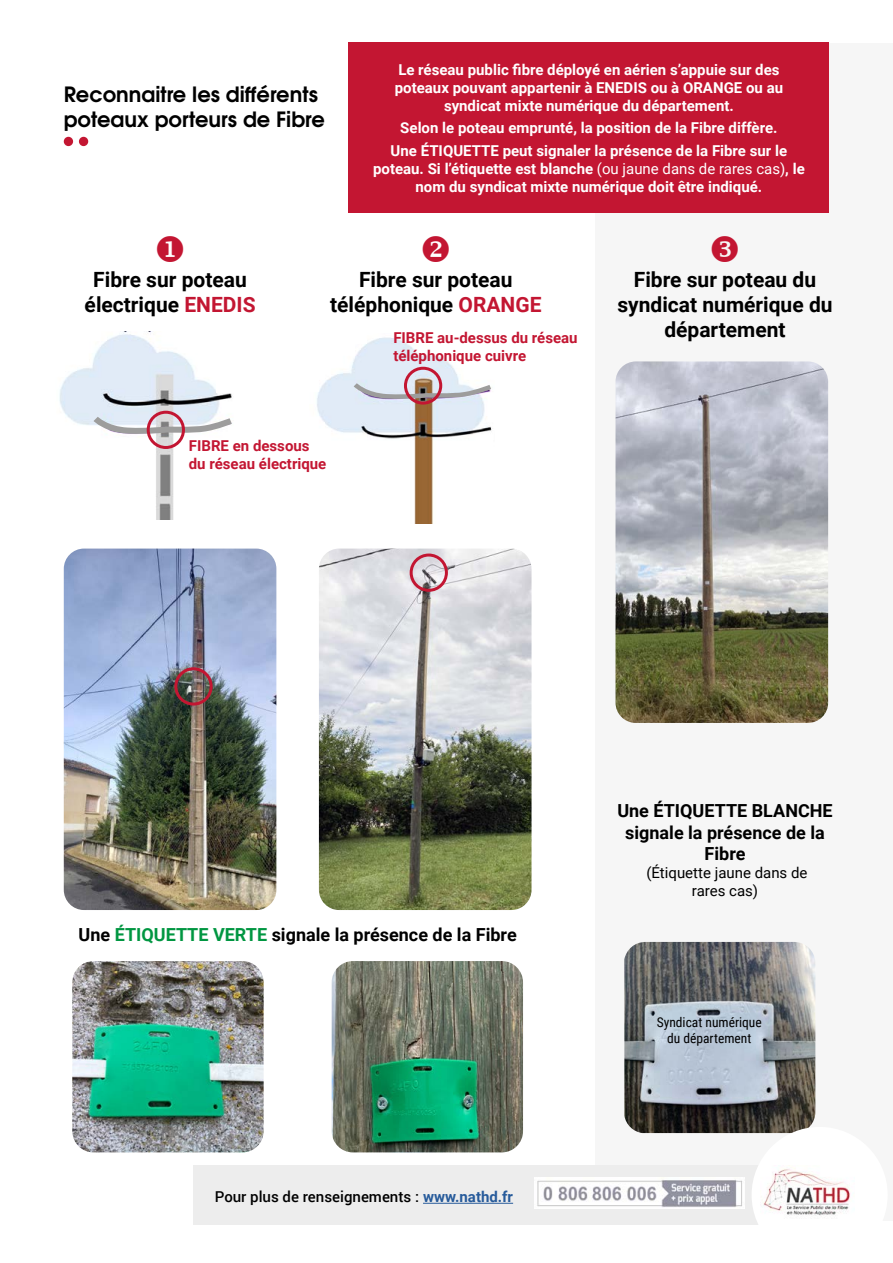
<style>
.page{position:relative;width:893px;height:1263px;background:#fff}
.page>*{position:absolute;margin:0;border:0;box-sizing:border-box;transform-origin:0 0}
.t1{font:700 21px/25.2px "Roboto";color:#000;text-align:center}
.t2{font:700 21px/25.2px "Te X Gyre Adventor";color:#000}
.t3{font:700 18px/21.6px "Roboto";color:#000;text-align:center}
.t4{font:700 15px/18px "Roboto";color:#fff;text-align:center}
.t5{font:700 15px/18px "Roboto";color:#c31632}
.t6{font:500 15px "Roboto";color:#000}
.t7{font:15px/18px "Roboto";color:#000;text-align:center}
.t8{font:13.5px/16.2px "Roboto Condensed";color:#000;text-align:center}
.s1{font-weight:400}
.s2{color:#c31632}
.s3{color:#009641}
.s4{font-weight:700;color:#275b9b}
</style>
<div class="page">
<div style="left:595px;top:43px;width:298px;height:1177px;background:#f6f6f6"></div>
<img style="left:624px;top:942px;width:191px;height:191px">
<img style="left:319px;top:549px;width:212px;height:361px">
<img style="left:64px;top:549px;width:212px;height:361px">
<img style="left:615px;top:361px;width:213px;height:362px">
<img style="left:72px;top:961px;width:192px;height:191px">
<img style="left:332px;top:961px;width:191px;height:191px">
<div style="left:79px;top:137px;width:9px;height:9px;background:#c31632;border-radius:50%"></div>
<div style="left:64px;top:137px;width:9px;height:9px;background:#c31632;border-radius:50%"></div>
<div style="left:174px;top:667px;width:39px;height:38px;border:3px solid #c31632;border-radius:50%"></div>
<div style="left:410px;top:553px;width:38px;height:39px;border:3px solid #c31632;border-radius:50%"></div>
<div style="left:349px;top:43px;width:480px;height:170px;background:#c31632"></div>
<img style="left:317px;top:337px;width:175px;height:186px">
<svg style="left:351px;top:380px;width:141px;height:22px;background:#cbc9cf"></svg>
<div style="left:404px;top:367px;width:38px;height:38px;border:3px solid #c31632;border-radius:50%"></div>
<img style="left:59px;top:332px;width:173px;height:187px">
<div style="left:217px;top:371px;width:24px;height:21px;background:#fff"></div>
<svg style="left:90px;top:413px;width:142px;height:25px"></svg>
<div style="left:147px;top:411px;width:38px;height:38px;border:3px solid #c31632;border-radius:50%"></div>
<div style="left:193px;top:1165px;width:631px;height:60px;background:#ededed"></div>
<hr style="left:423px;top:1203px;width:90px;height:1px;background:#275b9b">
<div style="left:752px;top:1127px;width:136px;height:136px;background:#fff;border-radius:50%"></div>
<img style="left:535px;top:1178px;width:209px;height:30px">
<img style="left:760px;top:1165px;width:91px;height:51px">
<h1 class="t2" style="left:64px;top:80px;width:263px">Reconnaitre les différents poteaux porteurs de Fibre</h1>
<p class="t4" style="left:395px;top:60px;width:390px">Le réseau public fibre déployé en aérien s’appuie sur des poteaux pouvant appartenir à ENEDIS ou à ORANGE ou au syndicat mixte numérique du département.</p>
<p class="t4" style="left:391px;top:116px;width:398px;line-height:22.2px">Selon le poteau emprunté, la position de la Fibre diffère.<br>Une ÉTIQUETTE peut signaler la présence de la Fibre sur le</p>
<p class="t4" style="left:373px;top:159px;width:433px">poteau. Si l’étiquette est blanche <span class="s1">(ou jaune dans de rares cas)</span>, le nom du syndicat mixte numérique doit être indiqué.</p>
<h1 class="t1" style="left:85px;top:266px;width:172px">Fibre sur poteau électrique <span class="s2">ENEDIS</span></h1>
<h1 class="t1" style="left:330px;top:266px;width:213px">Fibre sur poteau téléphonique <span class="s2">ORANGE</span></h1>
<p class="t5" style="left:393px;top:328px;width:186px">FIBRE au-dessus du réseau téléphonique cuivre</p>
<p class="t5" style="left:189px;top:436px;width:139px">FIBRE en dessous du réseau électrique</p>
<h1 class="t1" style="left:617px;top:266px;width:217px">Fibre sur poteau du syndicat numérique du département</h1>
<p class="t3" style="left:79px;top:923px;width:440px">Une <span class="s3">ÉTIQUETTE VERTE</span> signale la présence de la Fibre</p>
<p class="t6" style="left:215px;top:1186px;width:300px">Pour plus de renseignements : <span class="s4">www.nathd.fr</span></p>
<p class="t3" style="left:617px;top:799px;width:217px">Une ÉTIQUETTE BLANCHE signale la présence de la<br>Fibre</p>
<p class="t7" style="left:646px;top:863px;width:163px">(Étiquette jaune dans de rares cas)</p>
<p class="t8" style="left:657px;top:1014px;width:107px">Syndicat numérique du département</p>
</div>
